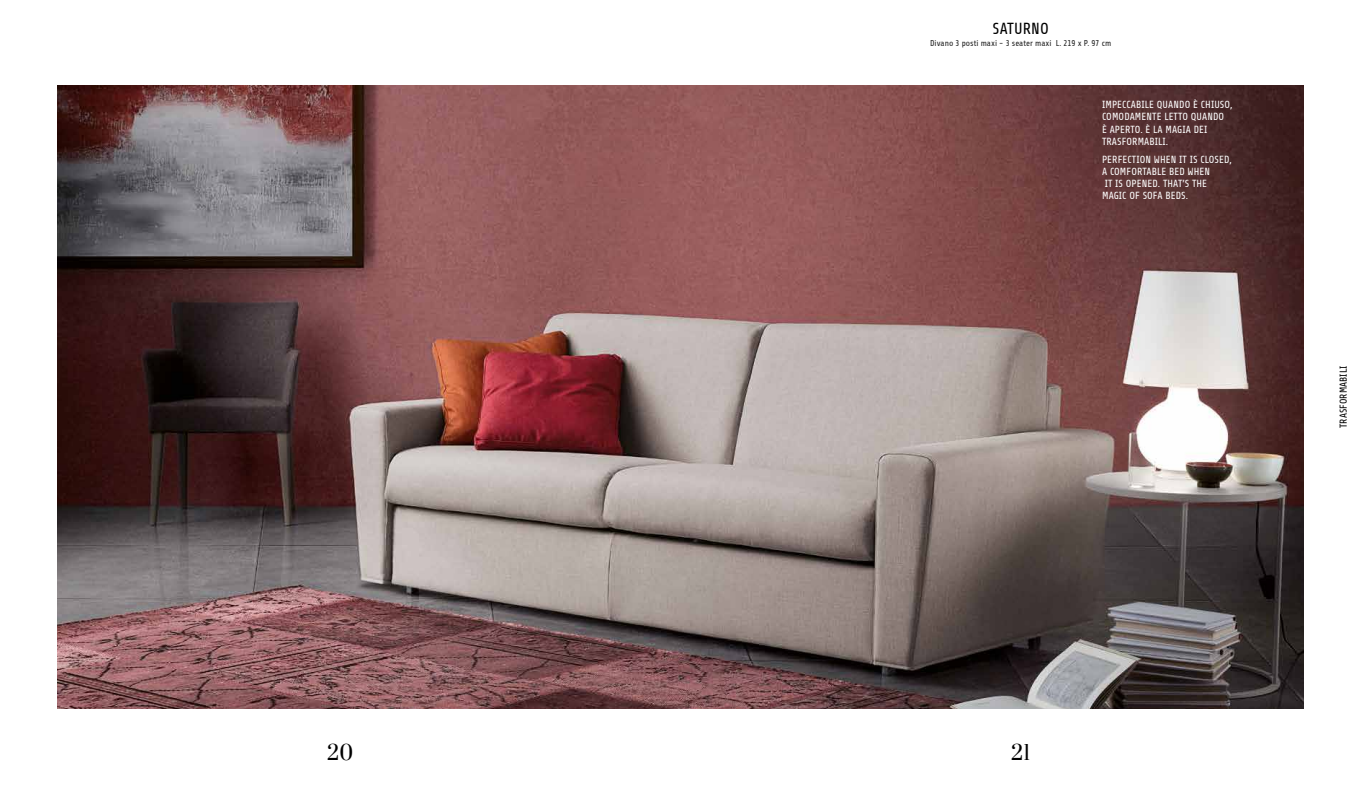
<style>
.page{position:relative;width:1361px;height:794px;background:#fff}
.page>*{position:absolute;margin:0;border:0;box-sizing:border-box;transform-origin:0 0}
.t1{font:20px "Prata";color:#000}
.t2{font:16px "Share";letter-spacing:.01em;color:#000}
.t3{font:10.3px/12.1px "Share";letter-spacing:.01em;color:#fff}
.t4{font:10px "Share";letter-spacing:.01em;color:#000}
.t5{font:8.5px "Share";color:#212121}
</style>
<div class="page">
<img style="left:58px;top:85px;width:1245px;height:624px">
<h2 class="t2" style="left:992px;top:20px;width:58px">SATURNO</h2>
<p class="t5" style="left:930px;top:39px;width:183px">Divano 3 posti maxi - 3 seater maxi L. 219 x P. 97 cm</p>
<p class="t3" style="left:1102px;top:99px;width:132px">IMPECCABILE QUANDO È CHIUSO,<br>COMODAMENTE LETTO QUANDO<br>È APERTO. È LA MAGIA DEI<br>TRASFORMABILI.</p>
<p class="t3" style="left:1102px;top:153px;width:131px">PERFECTION WHEN IT IS CLOSED,<br>A COMFORTABLE BED WHEN<br>IT IS OPENED. THAT’S THE<br>MAGIC OF SOFA BEDS.</p>
<p class="t4" style="left:1338px;top:428px;width:64px;rotate:-90deg">TRASFORMABILI</p>
<h1 class="t1" style="left:327px;top:740px;width:27px">20</h1>
<h1 class="t1" style="left:1011px;top:740px;width:20px">21</h1>
</div>
